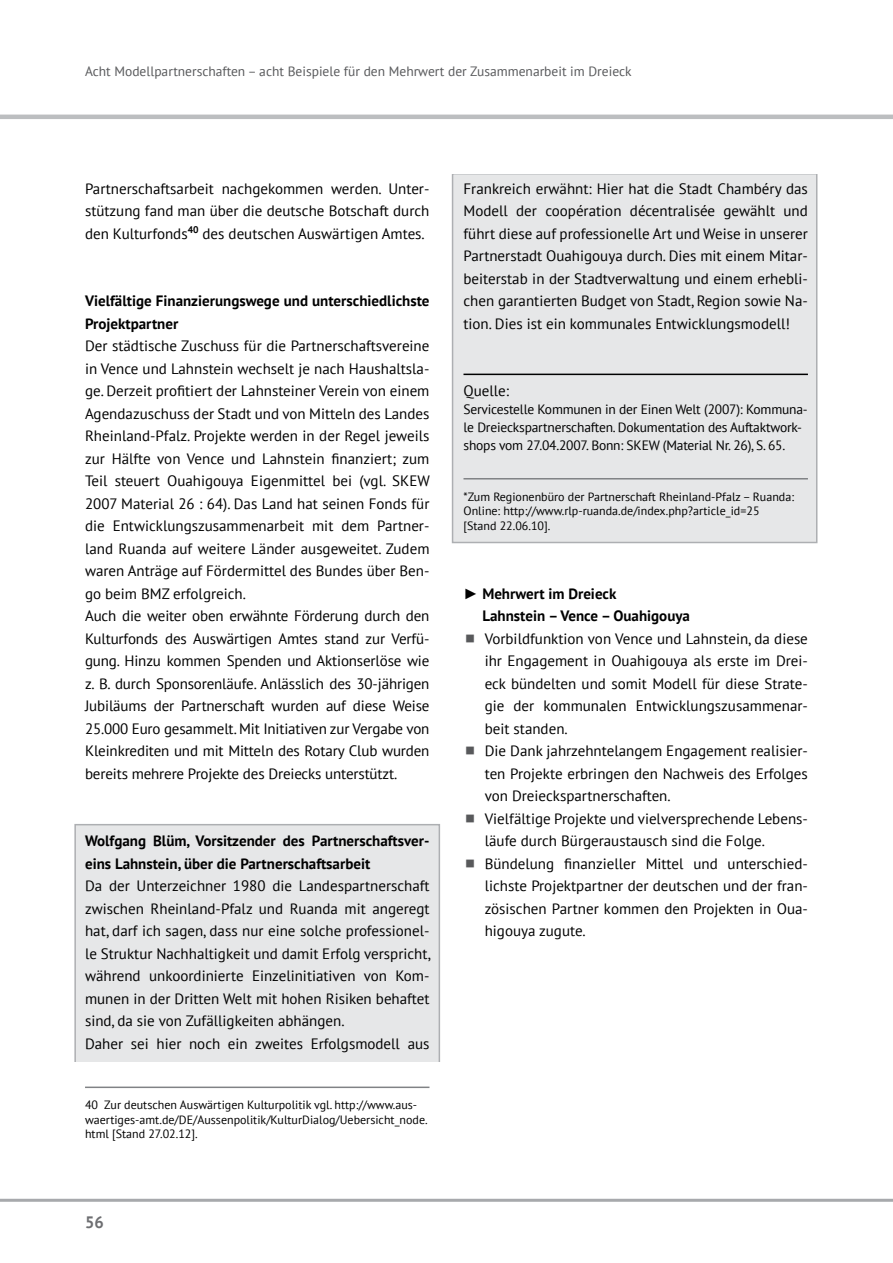
<style>
.page{position:relative;width:893px;height:1263px;background:#fff}
.page>*{position:absolute;margin:0;border:0;box-sizing:border-box;transform-origin:0 0}
.t1{font:700 16.5px "PT Sans";color:#6d6e71}
.Quellenangabe{font:15px/22.5px "PT Sans";color:#000;text-align:justify}
.t2{font:700 15px/22.5px "PT Sans";color:#000}
.Quellenangabe-2{font:13.5px/18px "PT Sans";letter-spacing:-.015em;color:#000}
.t3{font:13.5px "PT Sans";color:#58595b}
.t4{font:12px/14.4px "PT Sans";color:#000}
.s1{font-family:"Arial"}
</style>
<div class="page">
<hr style="left:0;top:1199px;width:893px;height:3px;background:#a7a9ac">
<hr style="left:0;top:115px;width:893px;height:4px;background:#bcbec0">
<div style="left:452px;top:173px;width:365px;height:370px;background:#e6e7e8;border:2px solid #adafb2"></div>
<hr style="left:463px;top:374px;width:345px;height:1px;background:#000">
<hr style="left:463px;top:478px;width:345px;height:1px;background:#808285">
<div style="left:428px;top:161px;width:407px;height:13px;background:#fff"></div>
<div style="left:74px;top:824px;width:366px;height:240px;background:#e6e7e8;border:2px solid #adafb2"></div>
<div style="left:53px;top:1062px;width:393px;height:17px;background:#fff"></div>
<hr style="left:85px;top:1086px;width:344px;height:2px;background:#808285">
<p class="t3" style="left:85px;top:63px;width:548px">Acht Modellpartnerschaften – acht Beispiele für den Mehrwert der Zusammenarbeit im Dreieck</p>
<p class="Quellenangabe" style="left:85px;top:177px;width:346px">Partnerschaftsarbeit nachgekommen werden. Unter&shy;stützung fand man über die deutsche Botschaft durch den Kulturfonds<sup>40</sup> des deutschen Auswärtigen Amtes.</p>
<p class="t2" style="left:85px;top:289px;width:346px">Vielfältige Finanzierungswege und unterschiedlichste<br>Projektpartner</p>
<p class="Quellenangabe" style="left:85px;top:334px;width:346px">Der städtische Zuschuss für die Partnerschaftsvereine in Vence und Lahnstein wechselt je nach Haushaltsla&shy;ge. Derzeit profitiert der Lahnsteiner Verein von einem Agendazuschuss der Stadt und von Mitteln des Landes Rheinland-Pfalz. Projekte werden in der Regel jeweils zur Hälfte von Vence und Lahnstein finanziert; zum Teil steuert Ouahigouya Eigenmittel bei (vgl. SKEW 2007 Material 26 : 64). Das Land hat seinen Fonds für die Entwicklungszusammenarbeit mit dem Partner&shy;land Ruanda auf weitere Länder ausgeweitet. Zudem waren Anträge auf Fördermittel des Bundes über Ben&shy;go beim BMZ erfolgreich.</p>
<p class="Quellenangabe" style="left:85px;top:604px;width:346px">Auch die weiter oben erwähnte Förderung durch den Kulturfonds des Auswärtigen Amtes stand zur Verfü&shy;gung. Hinzu kommen Spenden und Aktionserlöse wie z. B. durch Sponsorenläufe. Anlässlich des 30-jährigen Jubiläums der Partnerschaft wurden auf diese Weise 25.000 Euro gesammelt. Mit Initiativen zur Vergabe von Kleinkrediten und mit Mitteln des Rotary Club wurden bereits mehrere Projekte des Dreiecks unterstützt.</p>
<p class="t2" style="left:85px;top:829px;width:346px">Wolfgang Blüm, Vorsitzender des Partnerschaftsver&shy;eins Lahnstein, über die Partnerschaftsarbeit</p>
<p class="Quellenangabe" style="left:85px;top:874px;width:347px">Da der Unterzeichner 1980 die Landespartnerschaft zwischen Rheinland-Pfalz und Ruanda mit angeregt hat, darf ich sagen, dass nur eine solche professionel&shy;le Struktur Nachhaltigkeit und damit Erfolg verspricht, während unkoordinierte Einzelinitiativen von Kom&shy;munen in der Dritten Welt mit hohen Risiken behaftet sind, da sie von Zufälligkeiten abhängen.</p>
<p class="Quellenangabe" style="left:85px;top:1032px;width:346px">Daher sei hier noch ein zweites Erfolgsmodell aus</p>
<p class="t4" style="left:85px;top:1098px;width:344px">40 Zur deutschen Auswärtigen Kulturpolitik vgl. http://www.aus&shy;waertiges-amt.de/DE/Aussenpolitik/KulturDialog/Uebersicht_node. html [Stand 27.02.12].</p>
<p class="t1" style="left:85px;top:1211px;width:20px">56</p>
<p class="Quellenangabe" style="left:463px;top:177px;width:346px">Frankreich erwähnt: Hier hat die Stadt Chambéry das Modell der coopération décentralisée gewählt und führt diese auf professionelle Art und Weise in unserer Partnerstadt Ouahigouya durch. Dies mit einem Mitar&shy;beiterstab in der Stadtverwaltung und einem erhebli&shy;chen garantierten Budget von Stadt, Region sowie Na&shy;tion. Dies ist ein kommunales Entwicklungsmodell!</p>
<p class="Quellenangabe" style="left:463px;top:379px;width:47px">Quelle:</p>
<p class="Quellenangabe-2" style="left:463px;top:400px;width:346px">Servicestelle Kommunen in der Einen Welt (2007): Kommuna&shy;le Dreieckspartnerschaften. Dokumentation des Auftaktwork&shy;shops vom 27.04.2007. Bonn: SKEW (Material Nr. 26), S. 65.</p>
<p class="t4" style="left:463px;top:489px;width:332px">*Zum Regionenbüro der Partnerschaft Rheinland-Pfalz – Ruanda:<br>Online: http://www.rlp-ruanda.de/index.php?article_id=25 [Stand 22.06.10].</p>
<p class="t2" style="left:463px;top:582px;width:154px"><span class="s1">►</span> Mehrwert im Dreieck</p>
<p class="t2" style="left:482px;top:604px;width:209px">Lahnstein – Vence – Ouahigouya</p>
<p class="Quellenangabe" style="left:485px;top:627px;width:325px">Vorbildfunktion von Vence und Lahnstein, da diese ihr Engagement in Ouahigouya als erste im Drei&shy;eck bündelten und somit Modell für diese Strate&shy;gie der kommunalen Entwicklungszusammenar&shy;beit standen.</p>
<p class="Quellenangabe" style="left:485px;top:739px;width:325px">Die Dank jahrzehntelangem Engagement realisier&shy;ten Projekte erbringen den Nachweis des Erfolges von Dreieckspartnerschaften.</p>
<p class="Quellenangabe" style="left:485px;top:807px;width:325px">Vielfältige Projekte und vielversprechende Lebens&shy;läufe durch Bürgeraustausch sind die Folge.</p>
<p class="Quellenangabe" style="left:485px;top:852px;width:325px">Bündelung finanzieller Mittel und unterschied&shy;lichste Projektpartner der deutschen und der fran&shy;zösischen Partner kommen den Projekten in Oua&shy;higouya zugute.</p>
</div>
